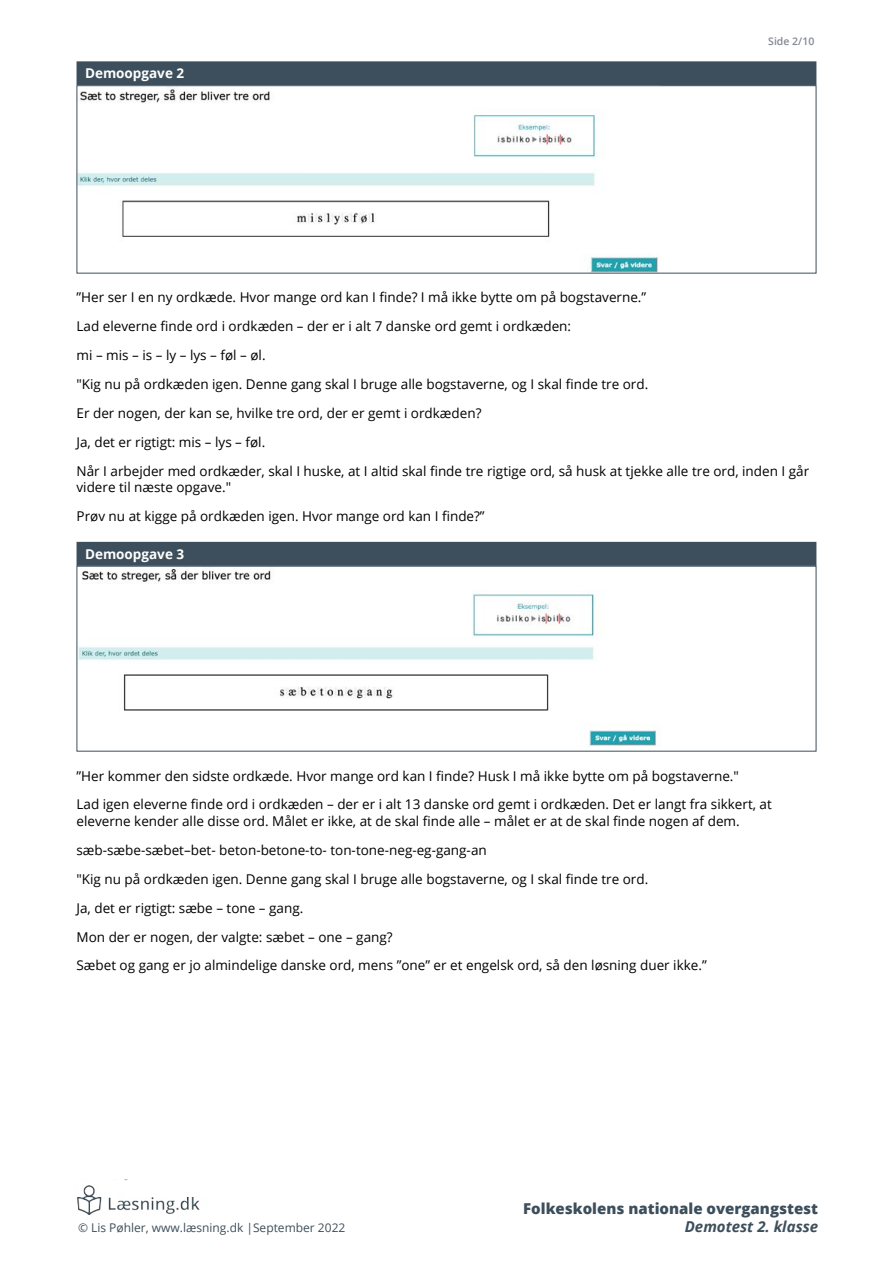
<style>
.page{position:relative;width:893px;height:1263px;background:#fff}
.page>*{position:absolute;margin:0;border:0;box-sizing:border-box;transform-origin:0 0}
.t1{font:800 15px "Open Sans";color:#3d4f5c}
.t2{font:italic 700 15px "Open Sans";color:#3d4f5c}
.brød{font:13.5px/16.2px "Open Sans";color:#000}
.underrubrik{font:700 13.5px "Open Sans";color:#fff}
.t3{font:12px "Open Sans";color:#3d4f5c}
.t4{font:600 10.5px "Open Sans";color:#838893}
</style>
<div class="page">
<img style="left:77px;top:1185px;width:123px;height:30px">
<div style="left:77px;top:61px;width:739px;height:24px;background:#3d4f5c"></div>
<div style="left:77px;top:542px;width:739px;height:24px;background:#3d4f5c"></div>
<img style="left:79px;top:87px;width:579px;height:184px">
<div style="left:77px;top:85px;width:739px;height:188px;border:1px solid #3d4f5c"></div>
<img style="left:79px;top:569px;width:580px;height:178px">
<div style="left:77px;top:566px;width:739px;height:185px;border:1px solid #3d4f5c"></div>
<p class="underrubrik" style="left:85px;top:64px;width:101px">Demoopgave 2</p>
<p class="t4" style="left:768px;top:34px;width:48px">Side 2/10</p>
<p class="brød" style="left:77px;top:289px;width:571px">”Her ser I en ny ordkæde. Hvor mange ord kan I finde? I må ikke bytte om på bogstaverne.”</p>
<p class="brød" style="left:77px;top:318px;width:496px">Lad eleverne finde ord i ordkæden – der er i alt 7 danske ord gemt i ordkæden:</p>
<p class="brød" style="left:77px;top:347px;width:191px">mi – mis – is – ly – lys – føl – øl.</p>
<p class="brød" style="left:77px;top:376px;width:573px">"Kig nu på ordkæden igen. Denne gang skal I bruge alle bogstaverne, og I skal finde tre ord.</p>
<p class="brød" style="left:77px;top:405px;width:406px">Er der nogen, der kan se, hvilke tre ord, der er gemt i ordkæden?</p>
<p class="brød" style="left:77px;top:434px;width:190px">Ja, det er rigtigt: mis – lys – føl.</p>
<p class="brød" style="left:77px;top:463px;width:734px">Når I arbejder med ordkæder, skal I huske, at I altid skal finde tre rigtige ord, så husk at tjekke alle tre ord, inden I går videre til næste opgave."</p>
<p class="brød" style="left:77px;top:508px;width:410px">Prøv nu at kigge på ordkæden igen. Hvor mange ord kan I finde?”</p>
<p class="underrubrik" style="left:85px;top:544px;width:101px">Demoopgave 3</p>
<p class="brød" style="left:77px;top:767px;width:664px">”Her kommer den sidste ordkæde. Hvor mange ord kan I finde? Husk I må ikke bytte om på bogstaverne."</p>
<p class="brød" style="left:77px;top:796px;width:697px">Lad igen eleverne finde ord i ordkæden – der er i alt 13 danske ord gemt i ordkæden. Det er langt fra sikkert, at eleverne kender alle disse ord. Målet er ikke, at de skal finde alle – målet er at de skal finde nogen af dem.</p>
<p class="brød" style="left:77px;top:841px;width:412px">sæb-sæbe-sæbet–bet- beton-betone-to- ton-tone-neg-eg-gang-an</p>
<p class="brød" style="left:77px;top:870px;width:573px">"Kig nu på ordkæden igen. Denne gang skal I bruge alle bogstaverne, og I skal finde tre ord.</p>
<p class="brød" style="left:77px;top:899px;width:228px">Ja, det er rigtigt: sæbe – tone – gang.</p>
<p class="brød" style="left:77px;top:928px;width:318px">Mon der er nogen, der valgte: sæbet – one – gang?</p>
<p class="brød" style="left:77px;top:957px;width:632px">Sæbet og gang er jo almindelige danske ord, mens ”one” er et engelsk ord, så den løsning duer ikke.”</p>
<p class="t1" style="left:523px;top:1197px;width:296px">Folkeskolens nationale overgangstest</p>
<p class="t3" style="left:78px;top:1219px;width:269px">© Lis Pøhler, www.læsning.dk |September 2022</p>
<p class="t2" style="left:685px;top:1216px;width:135px">Demotest 2. klasse</p>
</div>
